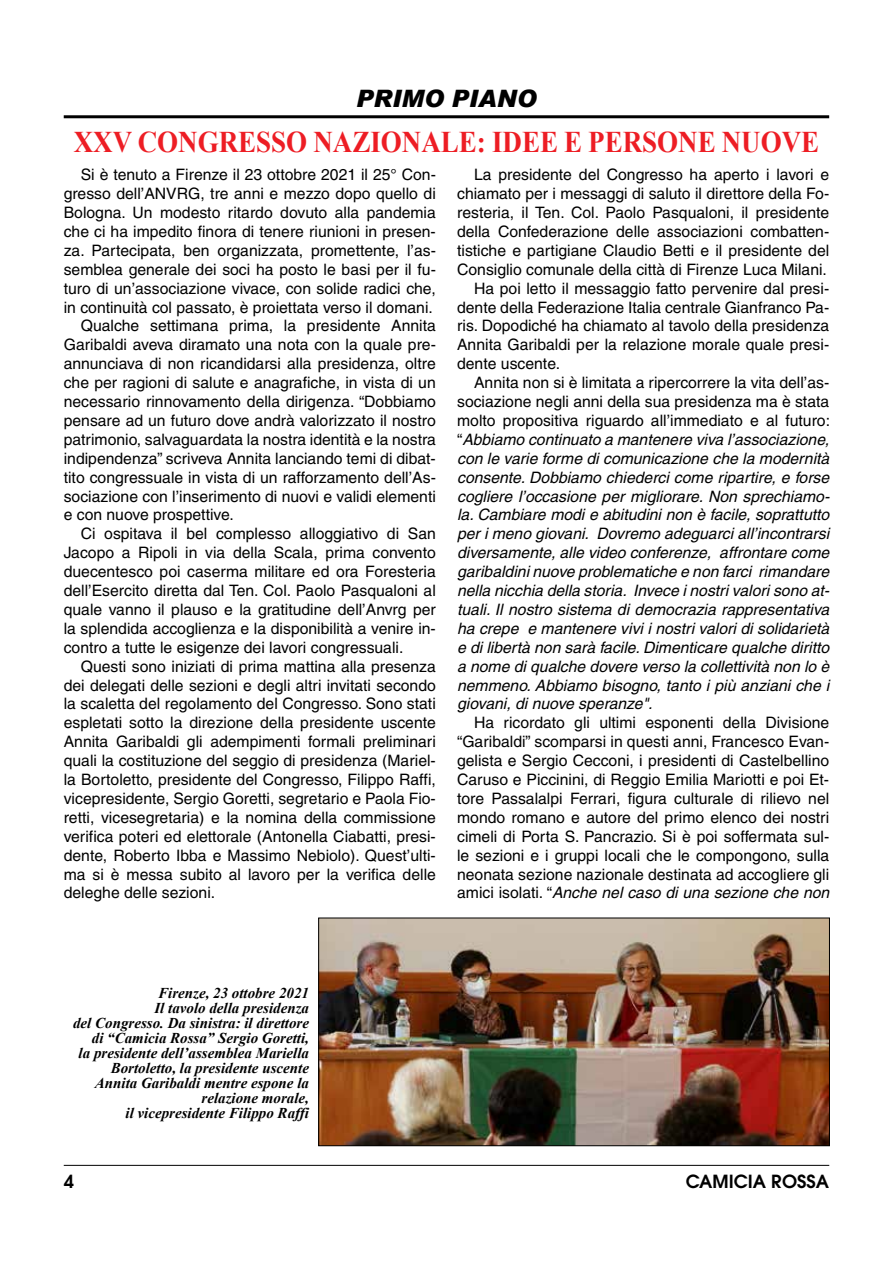
<style>
.page{position:relative;width:893px;height:1263px;background:#fff}
.page>*{position:absolute;margin:0;border:0;box-sizing:border-box;transform-origin:0 0}
.t1{font:700 30px "Times New Roman";color:#ed1d24;scale:.9 1}
.t2{font:italic 900 24px "Arial";color:#000}
.t3{font:600 18px "Avant Garde";color:#000}
.t4{font:15.75px/18.9px "Helvetica";color:#000;text-align:justify}
.t5{font:italic 15.75px "Helvetica";color:#000}
.t6{font:italic 700 15px/15px "Times New Roman";color:#000;text-align:right}
.s1{font-style:normal}
.s2{font-style:italic}
</style>
<div class="page">
<hr style="left:64px;top:1165px;width:765px;height:1px;background:#000">
<hr style="left:64px;top:115px;width:765px;height:3px;background:#000">
<img style="left:320px;top:920px;width:508px;height:224px">
<div style="left:318px;top:918px;width:512px;height:228px;border:1px solid #000"></div>
<h2 class="t2" style="left:356px;top:83px;width:182px">PRIMO PIANO</h2>
<h1 class="t1" style="left:74px;top:121px;width:830px">XXV CONGRESSO NAZIONALE: IDEE E PERSONE NUOVE</h1>
<p class="t4" style="left:81px;top:165px;width:357px">Si è tenuto a Firenze il 23 ottobre 2021 il 25° Con-</p>
<p class="t4" style="left:64px;top:184px;width:374px">gresso dell’ANVRG, tre anni e mezzo dopo quello di</p>
<p class="t4" style="left:64px;top:203px;width:374px">Bologna. Un modesto ritardo dovuto alla pandemia</p>
<p class="t4" style="left:64px;top:222px;width:374px">che ci ha impedito finora di tenere riunioni in presen-</p>
<p class="t4" style="left:64px;top:241px;width:374px">za. Partecipata, ben organizzata, promettente, l’as-</p>
<p class="t4" style="left:64px;top:260px;width:374px">semblea generale dei soci ha posto le basi per il fu-</p>
<p class="t4" style="left:64px;top:279px;width:374px">turo di un’associazione vivace, con solide radici che,</p>
<p class="t4" style="left:64px;top:297px;width:371px">in continuità col passato, è proiettata verso il domani.</p>
<p class="t4" style="left:81px;top:316px;width:357px">Qualche settimana prima, la presidente Annita</p>
<p class="t4" style="left:64px;top:335px;width:374px">Garibaldi aveva diramato una nota con la quale pre-</p>
<p class="t4" style="left:64px;top:354px;width:374px">annunciava di non ricandidarsi alla presidenza, oltre</p>
<p class="t4" style="left:64px;top:373px;width:374px">che per ragioni di salute e anagrafiche, in vista di un</p>
<p class="t4" style="left:64px;top:392px;width:374px">necessario rinnovamento della dirigenza. “Dobbiamo</p>
<p class="t4" style="left:64px;top:411px;width:374px">pensare ad un futuro dove andrà valorizzato il nostro</p>
<p class="t4" style="left:64px;top:430px;width:374px">patrimonio, salvaguardata la nostra identità e la nostra</p>
<p class="t4" style="left:64px;top:449px;width:374px">indipendenza” scriveva Annita lanciando temi di dibat-</p>
<p class="t4" style="left:64px;top:468px;width:374px">tito congressuale in vista di un rafforzamento dell’As-</p>
<p class="t4" style="left:64px;top:486px;width:374px">sociazione con l’inserimento di nuovi e validi elementi</p>
<p class="t4" style="left:64px;top:505px;width:172px">e con nuove prospettive.</p>
<p class="t4" style="left:81px;top:524px;width:357px">Ci ospitava il bel complesso alloggiativo di San</p>
<p class="t4" style="left:64px;top:543px;width:374px">Jacopo a Ripoli in via della Scala, prima convento</p>
<p class="t4" style="left:64px;top:562px;width:374px">duecentesco poi caserma militare ed ora Foresteria</p>
<p class="t4" style="left:64px;top:581px;width:374px">dell’Esercito diretta dal Ten. Col. Paolo Pasqualoni al</p>
<p class="t4" style="left:64px;top:600px;width:374px">quale vanno il plauso e la gratitudine dell’Anvrg per</p>
<p class="t4" style="left:64px;top:619px;width:374px">la splendida accoglienza e la disponibilità a venire in-</p>
<p class="t4" style="left:64px;top:638px;width:341px">contro a tutte le esigenze dei lavori congressuali.</p>
<p class="t4" style="left:81px;top:657px;width:357px">Questi sono iniziati di prima mattina alla presenza</p>
<p class="t4" style="left:64px;top:675px;width:374px">dei delegati delle sezioni e degli altri invitati secondo</p>
<p class="t4" style="left:64px;top:694px;width:374px">la scaletta del regolamento del Congresso. Sono stati</p>
<p class="t4" style="left:64px;top:713px;width:374px">espletati sotto la direzione della presidente uscente</p>
<p class="t4" style="left:64px;top:732px;width:374px">Annita Garibaldi gli adempimenti formali preliminari</p>
<p class="t4" style="left:64px;top:751px;width:374px">quali la costituzione del seggio di presidenza (Mariel-</p>
<p class="t4" style="left:64px;top:770px;width:374px">la Bortoletto, presidente del Congresso, Filippo Raffi,</p>
<p class="t4" style="left:64px;top:789px;width:374px">vicepresidente, Sergio Goretti, segretario e Paola Fio-</p>
<p class="t4" style="left:64px;top:808px;width:374px">retti, vicesegretaria) e la nomina della commissione</p>
<p class="t4" style="left:64px;top:827px;width:374px">verifica poteri ed elettorale (Antonella Ciabatti, presi-</p>
<p class="t4" style="left:64px;top:846px;width:374px">dente, Roberto Ibba e Massimo Nebiolo). Quest’ulti-</p>
<p class="t4" style="left:64px;top:864px;width:374px">ma si è messa subito al lavoro per la verifica delle</p>
<p class="t4" style="left:64px;top:883px;width:153px">deleghe delle sezioni.</p>
<p class="t4" style="left:474px;top:165px;width:357px">La presidente del Congresso ha aperto i lavori e</p>
<p class="t4" style="left:457px;top:184px;width:374px">chiamato per i messaggi di saluto il direttore della Fo-</p>
<p class="t4" style="left:457px;top:203px;width:374px">resteria, il Ten. Col. Paolo Pasqualoni, il presidente</p>
<p class="t4" style="left:457px;top:222px;width:374px">della Confederazione delle associazioni combatten-</p>
<p class="t4" style="left:457px;top:241px;width:374px">tistiche e partigiane Claudio Betti e il presidente del</p>
<p class="t4" style="left:457px;top:260px;width:371px">Consiglio comunale della città di Firenze Luca Milani.</p>
<p class="t4" style="left:474px;top:279px;width:357px">Ha poi letto il messaggio fatto pervenire dal presi-</p>
<p class="t4" style="left:457px;top:297px;width:374px">dente della Federazione Italia centrale Gianfranco Pa-</p>
<p class="t4" style="left:457px;top:316px;width:374px">ris. Dopodiché ha chiamato al tavolo della presidenza</p>
<p class="t4" style="left:457px;top:335px;width:374px">Annita Garibaldi per la relazione morale quale presi-</p>
<p class="t4" style="left:457px;top:354px;width:105px">dente uscente.</p>
<p class="t4" style="left:474px;top:373px;width:357px">Annita non si è limitata a ripercorrere la vita dell’as-</p>
<p class="t4" style="left:457px;top:392px;width:374px">sociazione negli anni della sua presidenza ma è stata</p>
<p class="t4" style="left:457px;top:411px;width:374px">molto propositiva riguardo all’immediato e al futuro:</p>
<p class="t5" style="left:457px;top:430px;width:374px"><span class="s1">“</span>Abbiamo continuato a mantenere viva l’associazione,</p>
<p class="t5" style="left:457px;top:449px;width:374px">con le varie forme di comunicazione che la modernità</p>
<p class="t5" style="left:457px;top:468px;width:374px">consente. Dobbiamo chiederci come ripartire, e forse</p>
<p class="t5" style="left:457px;top:487px;width:374px">cogliere l’occasione per migliorare. Non sprechiamo-</p>
<p class="t5" style="left:457px;top:506px;width:374px">la. Cambiare modi e abitudini non è facile, soprattutto</p>
<p class="t5" style="left:457px;top:525px;width:374px">per i meno giovani. Dovremo adeguarci all’incontrarsi</p>
<p class="t5" style="left:457px;top:543px;width:374px">diversamente, alle video conferenze, affrontare come</p>
<p class="t5" style="left:457px;top:562px;width:374px">garibaldini nuove problematiche e non farci rimandare</p>
<p class="t5" style="left:457px;top:581px;width:374px">nella nicchia della storia. Invece i nostri valori sono at-</p>
<p class="t5" style="left:457px;top:600px;width:374px">tuali. Il nostro sistema di democrazia rappresentativa</p>
<p class="t5" style="left:457px;top:619px;width:374px">ha crepe e mantenere vivi i nostri valori di solidarietà</p>
<p class="t5" style="left:457px;top:638px;width:374px">e di libertà non sarà facile. Dimenticare qualche diritto</p>
<p class="t5" style="left:457px;top:657px;width:374px">a nome di qualche dovere verso la collettività non lo è</p>
<p class="t5" style="left:457px;top:676px;width:374px">nemmeno. Abbiamo bisogno, tanto i più anziani che i</p>
<p class="t5" style="left:457px;top:695px;width:197px">giovani, di nuove speranze".</p>
<p class="t4" style="left:457px;top:713px;width:374px;text-indent:17px">Ha ricordato gli ultimi esponenti della Divisione “Garibaldi” scomparsi in questi anni, Francesco Evan&shy;gelista e Sergio Cecconi, i presidenti di Castelbellino Caruso e Piccinini, di Reggio Emilia Mariotti e poi Et&shy;tore Passalalpi Ferrari, figura culturale di rilievo nel mondo romano e autore del primo elenco dei nostri cimeli di Porta S. Pancrazio. Si è poi soffermata sul&shy;le sezioni e i gruppi locali che le compongono, sulla neonata sezione nazionale destinata ad accogliere gli amici isolati. “<span class="s2">Anche nel caso di una sezione che non</span></p>
<p class="t6" style="left:73px;top:985px;width:237px">Firenze, 23 ottobre 2021<br>Il tavolo della presidenza<br>del Congresso. Da sinistra: il direttore di “Camicia Rossa” Sergio Goretti,<br>la presidente dell’assemblea Mariella<br>Bortoletto, la presidente uscente<br>Annita Garibaldi mentre espone la relazione morale,<br>il vicepresidente Filippo Raffi</p>
<p class="t3" style="left:64px;top:1169px;width:12px">4</p>
<p class="t3" style="left:686px;top:1169px;width:145px">CAMICIA ROSSA</p>
</div>
